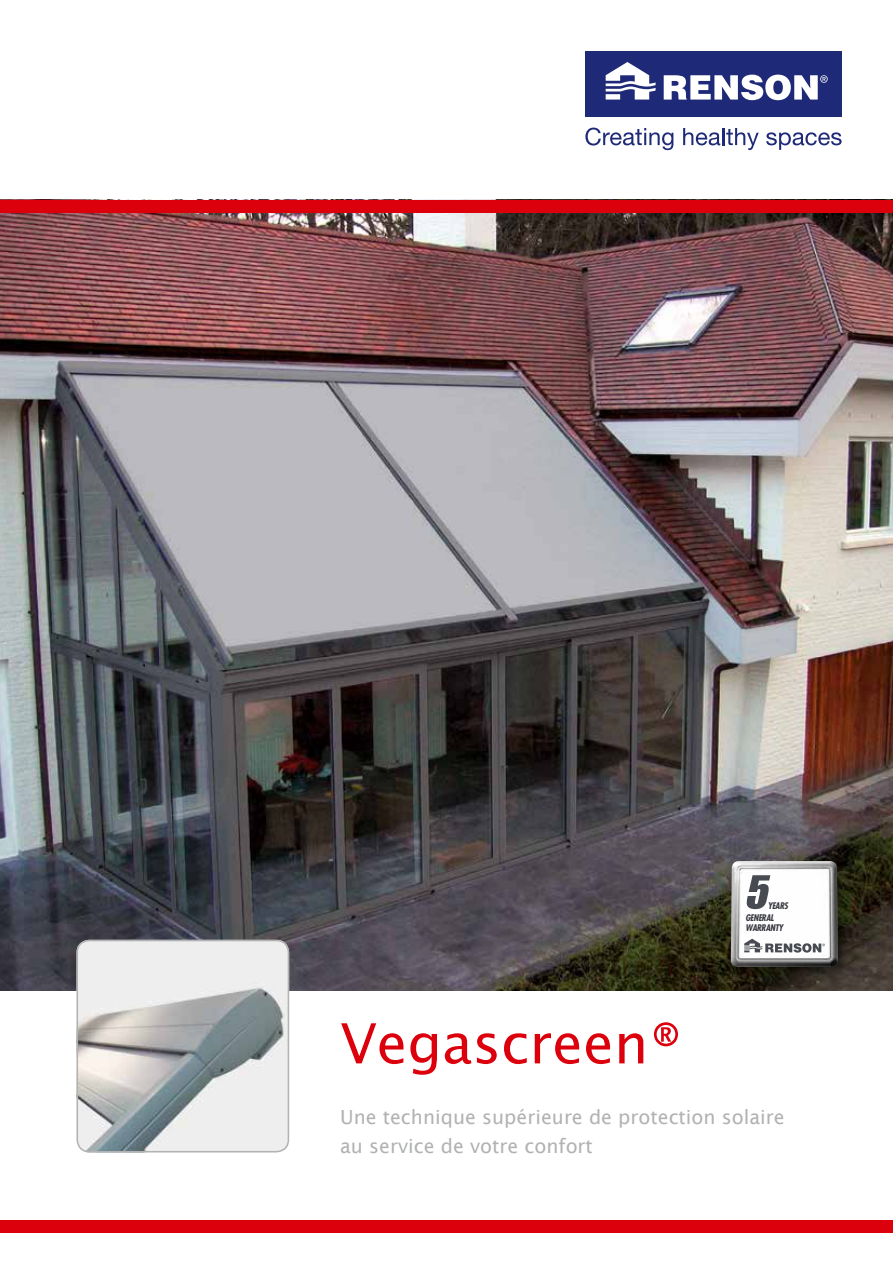
<style>
.page{position:relative;width:893px;height:1263px;background:#fff}
.page>*{position:absolute;margin:0;border:0;box-sizing:border-box;transform-origin:0 0}
.t1{font:55.5px "Lucida Sans";color:#dc000c}
.t2{font:19.5px/28.5px "Lucida Sans";color:#b1b2b3}
.t3{font:italic 700 condensed 8.85px/11.1px "Futura Std";letter-spacing:-.03em;color:#37393f}
</style>
<div class="page">
<img style="left:0;top:213px;width:893px;height:778px">
<div style="left:585px;top:51px;width:257px;height:65px;background:#1e2a77"></div>
<svg style="left:606px;top:62px;width:50px;height:38px"></svg>
<svg style="left:664px;top:75px;width:164px;height:25px"></svg>
<svg style="left:585px;top:128px;width:88px;height:22px"></svg>
<svg style="left:683px;top:128px;width:76px;height:22px"></svg>
<svg style="left:766px;top:132px;width:76px;height:18px"></svg>
<img style="left:77px;top:940px;width:212px;height:212px">
<div style="left:77px;top:940px;width:212px;height:212px;border:2px solid #b1b2b3;border-radius:12px"></div>
<div style="left:0;top:200px;width:893px;height:13px;background:#dc000c"></div>
<div style="left:0;top:1220px;width:893px;height:13px;background:#dc000c"></div>
<div style="left:721px;top:852px;width:135px;height:134px;background:#000;opacity:.5"></div>
<img style="left:731px;top:861px;width:107px;height:106px">
<svg style="left:744px;top:939px;width:81px;height:13px"></svg>
<svg style="left:746px;top:875px;width:24px;height:34px"></svg>
<h1 class="t1" style="left:340px;top:1012px;width:345px">Vegascreen®</h1>
<p class="t3" style="left:745px;top:900px;width:44px;text-indent:22px">YEARS<br>GENERAL<br>WARRANTY</p>
<p class="t2" style="left:340px;top:1103px;width:446px">Une technique supérieure de protection solaire au service de votre confort</p>
</div>
